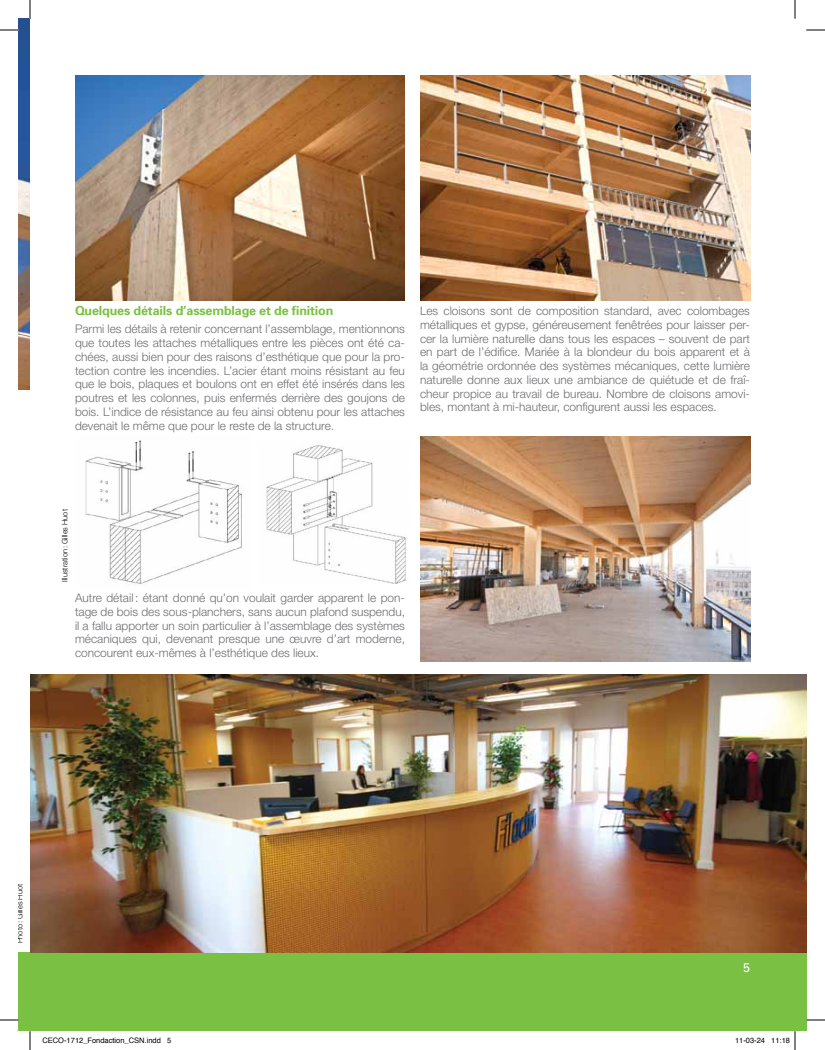
<style>
.page{position:relative;width:825px;height:1050px;background:#fff}
.page>*{position:absolute;margin:0;border:0;box-sizing:border-box;transform-origin:0 0}
.t1{font:700 12.5px "Univers";letter-spacing:-.01em;color:#7ac143}
.t2{font:12.5px "Univers";color:#fff}
.t3{font:300 11.88px/13.8px "Helvetica Neue";color:#6d6e71;text-align:justify}
.t4{font:7.5px "Helvetica";color:#000}
.t5{font:300 7.5px "Helvetica Neue";color:#000}
</style>
<div class="page">
<div style="left:19px;top:952px;width:11px;height:79px;background:#7ac143"></div>
<div style="left:30px;top:952px;width:776px;height:79px;background:#7ac143"></div>
<img style="left:75px;top:75px;width:330px;height:225px">
<img style="left:420px;top:75px;width:330px;height:225px">
<img style="left:420px;top:436px;width:330px;height:225px">
<img style="left:30px;top:674px;width:776px;height:278px">
<img style="left:85px;top:440px;width:157px;height:145px">
<img style="left:266px;top:445px;width:140px;height:138px">
<img style="left:19px;top:19px;width:11px;height:371px">
<svg style="left:0;top:29px;width:19px;height:2px"></svg>
<svg style="left:806px;top:29px;width:19px;height:2px"></svg>
<svg style="left:0;top:1019px;width:19px;height:2px"></svg>
<svg style="left:806px;top:1019px;width:19px;height:2px"></svg>
<svg style="left:29px;top:0;width:2px;height:19px"></svg>
<svg style="left:29px;top:1031px;width:2px;height:19px"></svg>
<svg style="left:794px;top:0;width:2px;height:19px"></svg>
<svg style="left:794px;top:1031px;width:2px;height:19px"></svg>
<p class="t1" style="left:75px;top:303px;width:260px">Quelques détails d’assemblage et de finition</p>
<p class="t3" style="left:75px;top:322px;width:332px">Parmi les détails à retenir concernant l’assemblage, mentionnons que toutes les attaches métalliques entre les pièces ont été ca&shy;chées, aussi bien pour des raisons d’esthétique que pour la pro&shy;tection contre les incendies. L’acier étant moins résistant au feu que le bois, plaques et boulons ont en effet été insérés dans les poutres et les colonnes, puis enfermés derrière des goujons de bois. L’indice de résistance au feu ainsi obtenu pour les attaches devenait le même que pour le reste de la structure.</p>
<p class="t3" style="left:420px;top:304px;width:332px">Les cloisons sont de composition standard, avec colombages métalliques et gypse, généreusement fenêtrées pour laisser per&shy;cer la lumière naturelle dans tous les espaces – souvent de part en part de l’édifice. Mariée à la blondeur du bois apparent et à la géométrie ordonnée des systèmes mécaniques, cette lumière naturelle donne aux lieux une ambiance de quiétude et de fraî&shy;cheur propice au travail de bureau. Nombre de cloisons amovi&shy;bles, montant à mi-hauteur, configurent aussi les espaces.</p>
<p class="t5" style="left:60px;top:582px;width:74px;rotate:-90deg">Illustration: Gilles Huot</p>
<p class="t3" style="left:75px;top:591px;width:332px">Autre détail: étant donné qu’on voulait garder apparent le pon&shy;tage de bois des sous-planchers, sans aucun plafond suspendu, il a fallu apporter un soin particulier à l’assemblage des systèmes mécaniques qui, devenant presque une œuvre d’art moderne, concourent eux-mêmes à l’esthétique des lieux.</p>
<p class="t5" style="left:15px;top:943px;width:61px;rotate:-90deg">Photo: Gilles Huot</p>
<p class="t2" style="left:743px;top:960px;width:8px">5</p>
<p class="t4" style="left:42px;top:1034px;width:130px">CECO-1712_Fondaction_CSN.indd 5</p>
<p class="t4" style="left:735px;top:1034px;width:57px">11-03-24 11:18</p>
</div>
